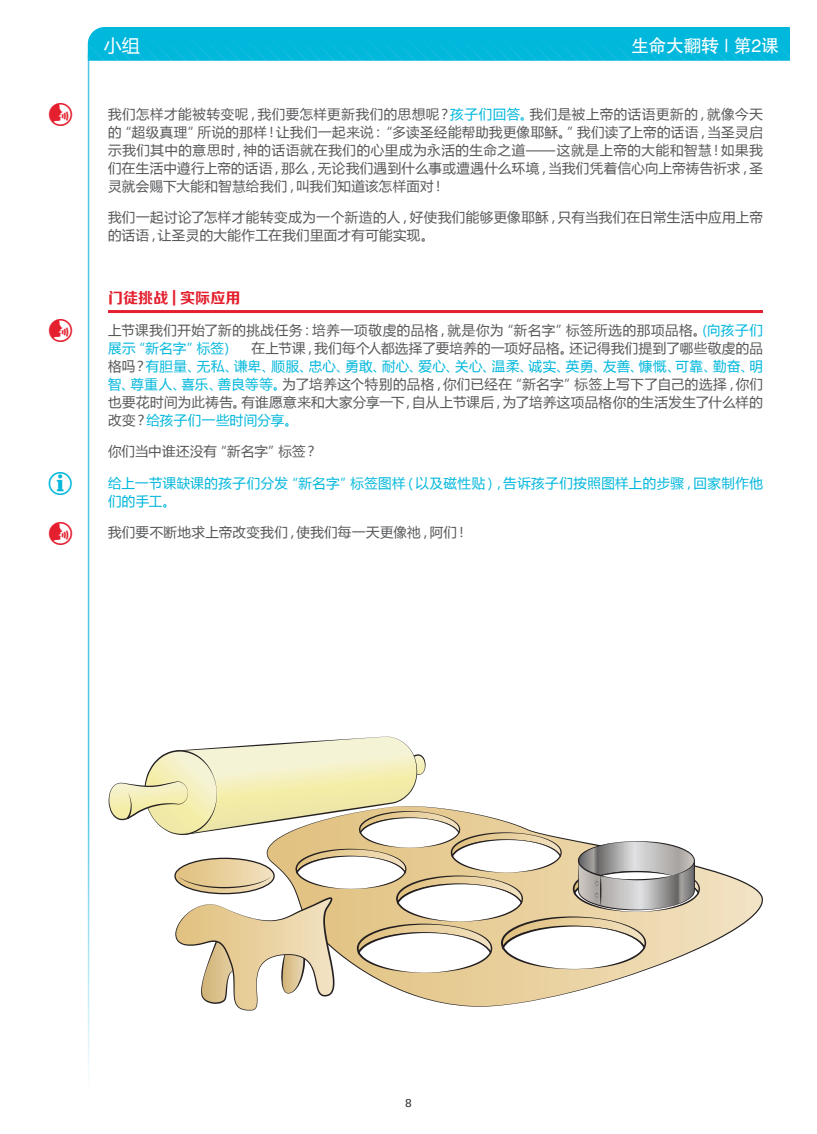
<style>
.page{position:relative;width:817px;height:1134px;background:#fff}
.page>*{position:absolute;margin:0;border:0;box-sizing:border-box;transform-origin:0 0}
.t1{font:18px "FZHTJW GB1 0";letter-spacing:-.025em;color:#fff}
.t2{font:18px "Microsoft Ya Hei";color:#fff}
.t3{font:15px "FZZCHJW GB1 0";letter-spacing:.005em;color:#e41f2e}
.t4{font:13.5px/18px "Microsoft Ya Hei";letter-spacing:.025em;color:#57585a;text-align:justify}
.t5{font:13.5px/18px "Microsoft Ya Hei";letter-spacing:.03em;color:#00b7dc}
.t6{font:12px "Serifa";color:#231f20}
.s1{color:#00b7dc}
</style>
<div class="page">
<hr style="left:88px;top:54px;width:1px;height:1033px;background:#4cc7e6">
<svg style="left:88px;top:27px;width:701px;height:34px;background:#03b7dc"></svg>
<hr style="left:108px;top:310px;width:654px;height:3px;background:#e41f2e">
<svg style="left:700px;top:866px;width:62px;height:83px;fill:#f1e1c1"></svg>
<svg style="left:109px;top:737px;width:591px;height:274px"></svg>
<h1 class="t2" style="left:104px;top:33px;width:38px">小组</h1>
<h1 class="t1" style="left:631px;top:36px;width:149px">生命大翻转 | 第2课</h1>
<p class="t4" style="left:108px;top:105px;width:656px">我们怎样才能被转变呢，我们要怎样更新我们的思想呢？<span class="s1">孩子们回答。</span>我们是被上帝的话语更新的，就像今天的“超级真理”所说的那样！让我们一起来说：“多读圣经能帮助我更像耶稣。”我们读了上帝的话语，当圣灵启示我们其中的意思时，神的话语就在我们的心里成为永活的生命之道—这就是上帝的大能和智慧！如果我们在生活中遵行上帝的话语，那么，无论我们遇到什么事或遭遇什么环境，当我们凭着信心向上帝祷告祈求，圣灵就会赐下大能和智慧给我们，叫我们知道该怎样面对！</p>
<p class="t4" style="left:108px;top:208px;width:656px">我们一起讨论了怎样才能转变成为一个新造的人，好使我们能够更像耶稣，只有当我们在日常生活中应用上帝的话语，让圣灵的大能作工在我们里面才有可能实现。</p>
<p class="t3" style="left:108px;top:290px;width:134px">门徒挑战 | 实际应用</p>
<p class="t4" style="left:108px;top:321px;width:656px">上节课我们开始了新的挑战任务：培养一项敬虔的品格，就是你为“新名字”标签所选的那项品格。<span class="s1">(向孩子们展示“新名字”标签)</span></p>
<p class="t4" style="left:108px;top:339px;width:656px;text-indent:143px">在上节课，我们每个人都选择了要培养的一项好品格。还记得我们提到了哪些敬虔的品格吗？<span class="s1">有胆量、无私、谦卑、顺服、忠心、勇敢、耐心、爱心、关心、温柔、诚实、英勇、友善、慷慨、可靠、勤奋、明智、尊重人、喜乐、善良等等。</span>为了培养这个特别的品格，你们已经在“新名字”标签上写下了自己的选择，你们也要花时间为此祷告。有谁愿意来和大家分享一下，自从上节课后，为了培养这项品格你的生活发生了什么样的改变？<span class="s1">给孩子们一些时间分享。</span></p>
<p class="t4" style="left:108px;top:442px;width:211px">你们当中谁还没有“新名字”标签？</p>
<p class="t5" style="left:108px;top:474px;width:656px">给上一节课缺课的孩子们分发“新名字”标签图样（以及磁性贴），告诉孩子们按照图样上的步骤，回家制作他们的手工。</p>
<p class="t4" style="left:108px;top:523px;width:362px">我们要不断地求上帝改变我们，使我们每一天更像祂，阿们！</p>
<p class="t6" style="left:405px;top:1096px;width:8px">8</p>
</div>
